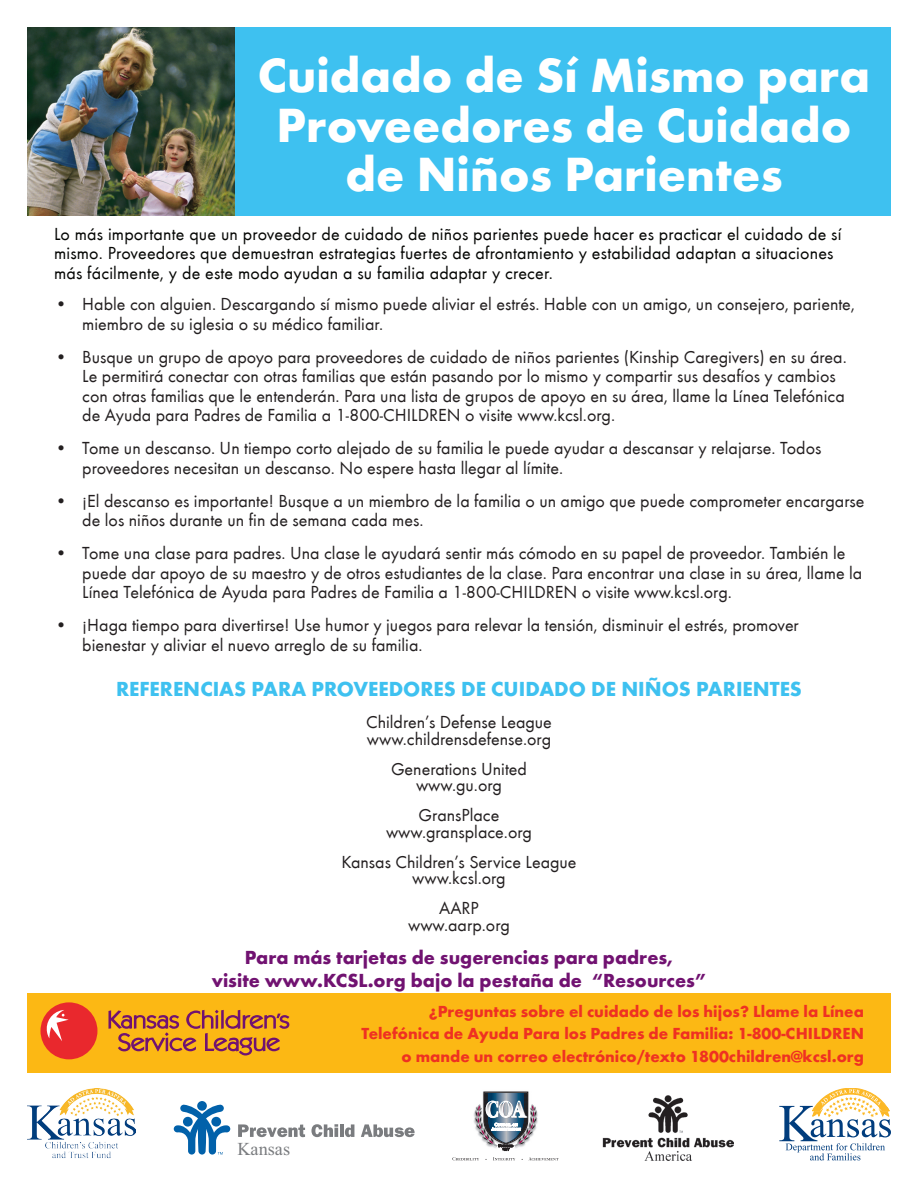
<style>
.page{position:relative;width:918px;height:1188px;background:#fff}
.page>*{position:absolute;margin:0;border:0;box-sizing:border-box;transform-origin:0 0}
.t1{font:700 49.5px/49.5px "Futura T";color:#fff;text-align:center}
.t2{font:700 21px "Futura T";color:#3ec1f0}
.t3{font:700 19.5px/22.5px "Futura T";color:#711271;text-align:center}
.t4{font:18.3px "Times New Roman";color:#7a7c7f}
.t5{font:18px/19.5px "Futura T Boo";color:#231f20}
.t6{font:18px/19.5px "Futura T Boo";letter-spacing:.01em;color:#040503}
.t7{font:700 16.5px/22.5px "Futura T";color:#ef3122;text-align:right}
</style>
<div class="page">
<div style="left:201px;top:27px;width:690px;height:189px;background:#3ec1f0"></div>
<img style="left:27px;top:27px;width:207px;height:189px">
<div style="left:27px;top:993px;width:864px;height:79px;background:#fcb814"></div>
<svg style="left:108px;top:1010px;width:181px;height:46px"></svg>
<div style="left:40px;top:1002px;width:57px;height:57px;background:#e9282d;border-radius:50%"></div>
<svg style="left:45px;top:1010px;width:24px;height:31px"></svg>
<img style="left:473px;top:1091px;width:56px;height:61px">
<svg style="left:474px;top:1092px;width:64px;height:59px"></svg>
<svg style="left:452px;top:1157px;width:27px;height:3px"></svg>
<svg style="left:493px;top:1157px;width:22px;height:3px"></svg>
<svg style="left:529px;top:1157px;width:29px;height:3px"></svg>
<div style="left:197px;top:1101px;width:10px;height:10px;background:#0161aa;border-radius:50%"></div>
<svg style="left:174px;top:1105px;width:56px;height:50px"></svg>
<svg style="left:238px;top:1124px;width:67px;height:13px"></svg>
<svg style="left:311px;top:1124px;width:27px;height:13px"></svg>
<hr style="left:340px;top:1124px;width:4px;height:13px;background:#7a7c7f">
<svg style="left:345px;top:1124px;width:9px;height:13px"></svg>
<svg style="left:361px;top:1124px;width:54px;height:13px"></svg>
<img style="left:27px;top:1088px;width:108px;height:70px">
<img style="left:603px;top:1096px;width:131px;height:64px">
<svg style="left:779px;top:1088px;width:112px;height:72px"></svg>
<p class="t1" style="left:258px;top:51px;width:614px">Cuidado de Sí Mismo para<br>Proveedores de Cuidado de Niños Parientes</p>
<p class="t6" style="left:54px;top:224px;width:789px">Lo más importante que un proveedor de cuidado de niños parientes puede hacer es practicar el cuidado de sí mismo. Proveedores que demuestran estrategias fuertes de afrontamiento y estabilidad adaptan a situaciones más fácilmente, y de este modo ayudan a su familia adaptar y crecer.</p>
<p class="t5" style="left:82px;top:295px;width:774px;text-indent:-27px">• Hable con alguien. Descargando sí mismo puede aliviar el estrés. Hable con un amigo, un consejero, pariente, miembro de su iglesia o su médico familiar.</p>
<p class="t5" style="left:82px;top:347px;width:766px;text-indent:-27px">• Busque un grupo de apoyo para proveedores de cuidado de niños parientes (Kinship Caregivers) en su área.<br>Le permitirá conectar con otras familias que están pasando por lo mismo y compartir sus desafíos y cambios con otras familias que le entenderán. Para una lista de grupos de apoyo en su área, llame la Línea Telefónica de Ayuda para Padres de Familia a 1-800-CHILDREN o visite www.kcsl.org.</p>
<p class="t5" style="left:82px;top:439px;width:741px;text-indent:-27px">• Tome un descanso. Un tiempo corto alejado de su familia le puede ayudar a descansar y relajarse. Todos proveedores necesitan un descanso. No espere hasta llegar al límite.</p>
<p class="t5" style="left:82px;top:491px;width:784px;text-indent:-27px">• ¡El descanso es importante! Busque a un miembro de la familia o un amigo que puede comprometer encargarse de los niños durante un fin de semana cada mes.</p>
<p class="t5" style="left:82px;top:544px;width:782px;text-indent:-27px">• Tome una clase para padres. Una clase le ayudará sentir más cómodo en su papel de proveedor. También le puede dar apoyo de su maestro y de otros estudiantes de la clase. Para encontrar una clase in su área, llame la<br>Línea Telefónica de Ayuda para Padres de Familia a 1-800-CHILDREN o visite www.kcsl.org.</p>
<p class="t5" style="left:82px;top:616px;width:718px;text-indent:-27px">• ¡Haga tiempo para divertirse! Use humor y juegos para relevar la tensión, disminuir el estrés, promover bienestar y aliviar el nuevo arreglo de su familia.</p>
<p class="t2" style="left:116px;top:677px;width:687px">REFERENCIAS PARA PROVEEDORES DE CUIDADO DE NIÑOS PARIENTES</p>
<p class="t5" style="left:366px;top:714px;width:187px;line-height:16.5px">Children’s Defense League www.childrensdefense.org</p>
<p class="t5" style="left:391px;top:761px;width:137px;line-height:16.5px;text-align:center">Generations United www.gu.org</p>
<p class="t5" style="left:386px;top:807px;width:147px;line-height:16.5px;text-align:center">GransPlace www.gransplace.org</p>
<p class="t5" style="left:341px;top:854px;width:237px;line-height:16.5px;text-align:center">Kansas Children’s Service League www.kcsl.org</p>
<p class="t5" style="left:408px;top:900px;width:103px;line-height:16.5px;text-align:center">AARP www.aarp.org</p>
<p class="t3" style="left:212px;top:946px;width:496px">Para más tarjetas de sugerencias para padres,<br>visite www.KCSL.org bajo la pestaña de “Resources”</p>
<p class="t7" style="left:362px;top:1000px;width:504px">¿Preguntas sobre el cuidado de los hijos? Llame la Línea<br>Telefónica de Ayuda Para los Padres de Familia: 1-800-CHILDREN o mande un correo electrónico/texto 1800children@kcsl.org</p>
<p class="t4" style="left:237px;top:1136px;width:54px">Kansas</p>
</div>
